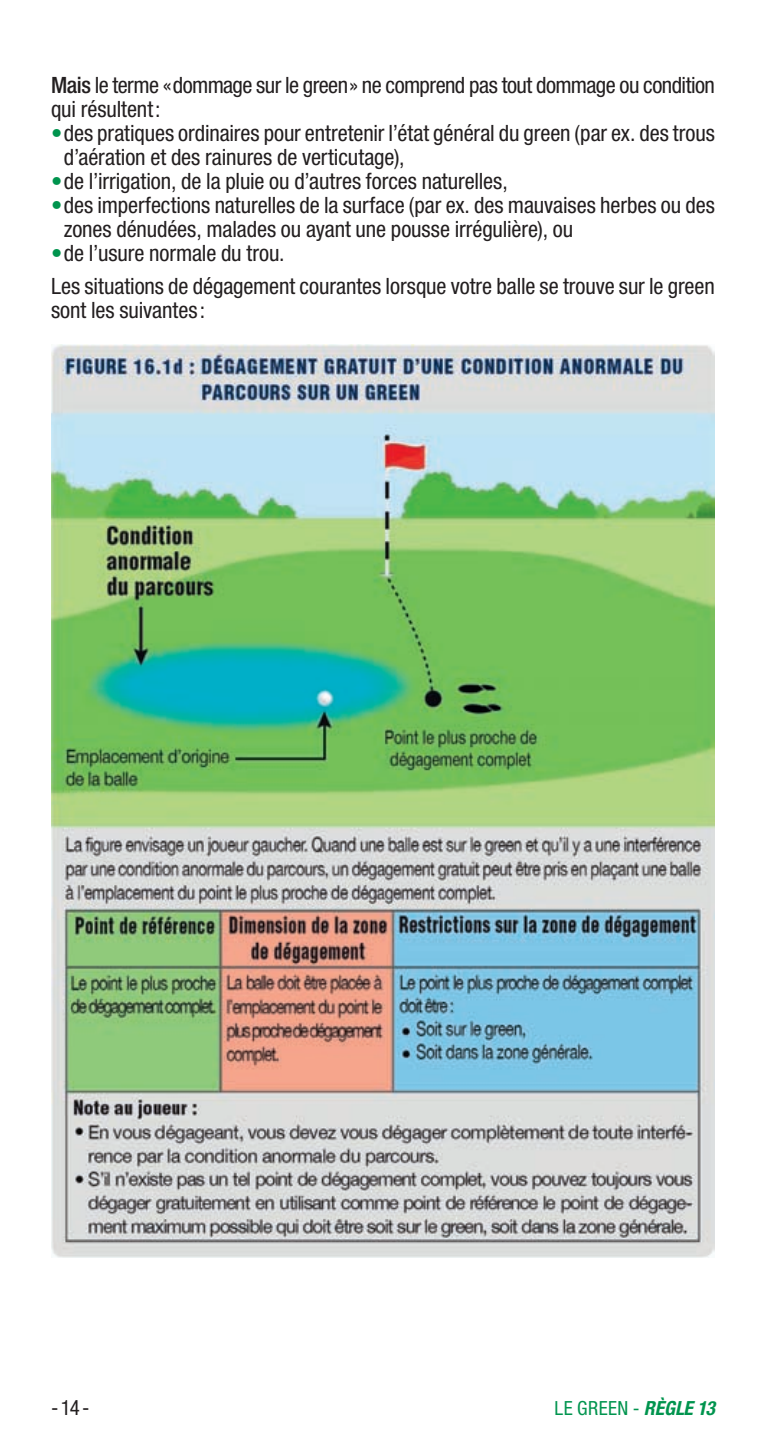
<style>
.page{position:relative;width:766px;height:1446px;background:#fff}
.page>*{position:absolute;margin:0;border:0;box-sizing:border-box;transform-origin:0 0}
.t1{font:condensed 22.5px/24px "Helvetica Neue LT Std";letter-spacing:-.005em;color:#231f20}
.t2{font:condensed 22.5px/24px "Helvetica Neue LT Std";letter-spacing:-.025em;color:#231f20}
.t3{font:condensed 21px "Helvetica Neue LT Std";color:#231f20}
.t4{font:condensed 19.5px "Helvetica Neue LT Std";letter-spacing:.025em;color:#00944e}
.s1{font-weight:500}
.s2{color:#00944e}
.s3{font-weight:700;font-style:italic}
</style>
<div class="page">
<img style="left:51px;top:344px;width:663px;height:913px">
<p class="t2" style="left:51px;top:73px;width:665px"><span class="s1">Mais</span> le terme «dommage sur le green» ne comprend pas tout dommage ou condition qui résultent:</p>
<p class="t1" style="left:64px;top:121px;width:652px;text-indent:-13px"><span class="s2">•</span>des pratiques ordinaires pour entretenir l’état général du green (par ex. des trous d’aération et des rainures de verticutage),</p>
<p class="t1" style="left:51px;top:169px;width:458px"><span class="s2">•</span>de l’irrigation, de la pluie ou d’autres forces naturelles,</p>
<p class="t1" style="left:64px;top:193px;width:652px;text-indent:-13px"><span class="s2">•</span>des imperfections naturelles de la surface (par ex. des mauvaises herbes ou des zones dénudées, malades ou ayant une pousse irrégulière), ou</p>
<p class="t1" style="left:51px;top:236px;width:665px;line-height:33px"><span class="s2">•</span>de l’usure normale du trou.<br>Les situations de dégagement courantes lorsque votre balle se trouve sur le green</p>
<p class="t1" style="left:51px;top:298px;width:155px">sont les suivantes:</p>
<p class="t3" style="left:51px;top:1395px;width:40px">-14-</p>
<p class="t4" style="left:554px;top:1396px;width:162px">LE GREEN - <span class="s3">RÈGLE 13</span></p>
</div>
